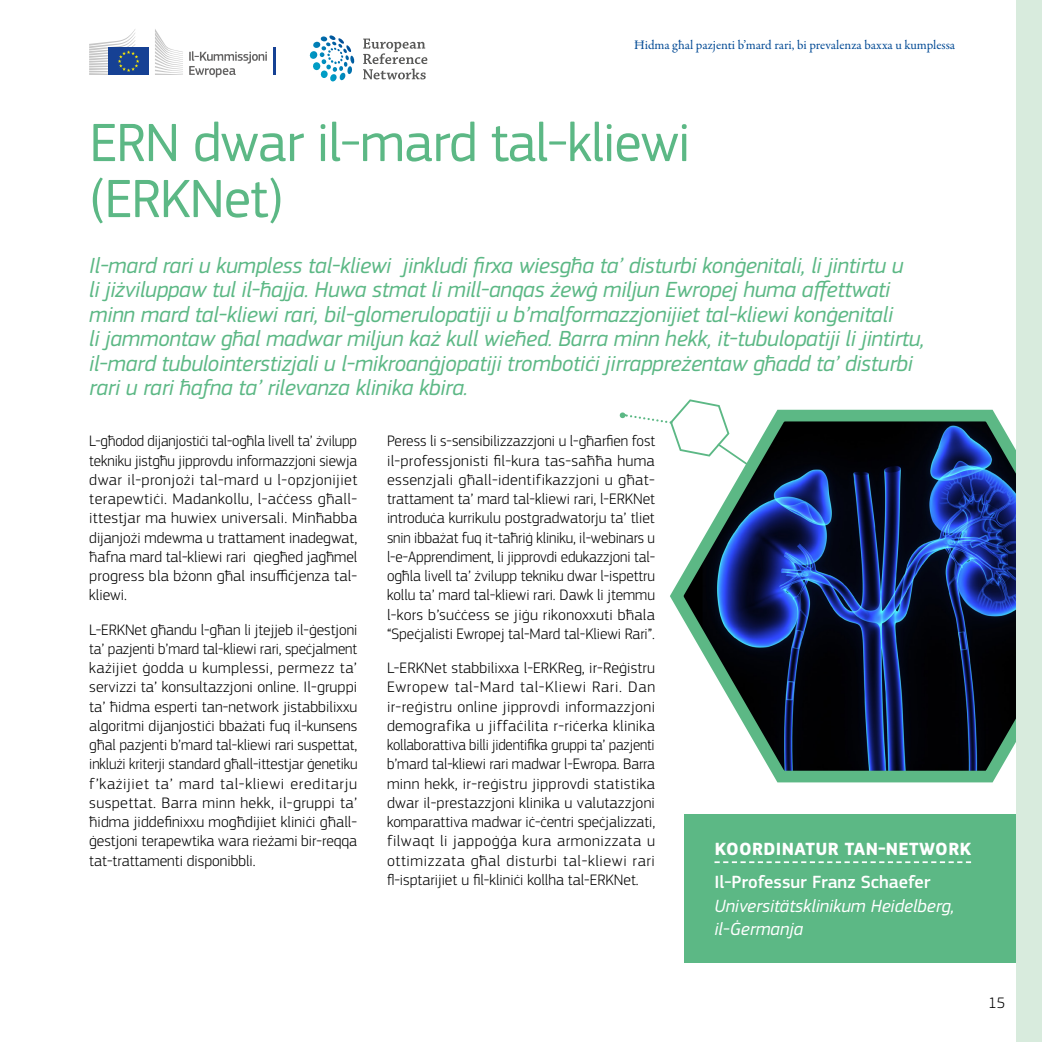
<style>
.page{position:relative;width:1042px;height:1042px;background:#fff}
.page>*{position:absolute;margin:0;border:0;box-sizing:border-box;transform-origin:0 0}
.t1{font:56px/56px "EC Square Sans Pro";letter-spacing:-.02em;color:#5cb885}
.t2{font:italic 22.75px/24.5px "EC Square Sans Pro";letter-spacing:-.01em;color:#5cb885}
.t3{font:italic 18.38px/23.6px "EC Square Sans Pro";color:#fff}
.t4{font:500 18.38px "EC Square Sans Pro";color:#fff}
.t5{font:700 18.38px "EC Square Sans Pro";letter-spacing:.02em;color:#fff}
.t6{font:300 15.75px/19.2px "EC Square Sans Pro";color:#000;text-align:justify}
.t7{font:300 15.75px/19.2px "EC Square Sans Pro";color:#000;text-align:justify;scale:.95 1}
.t8{font:13.12px "Garamond Premr Pro";color:#004994}
</style>
<div class="page">
<svg style="left:670px;top:400px;width:347px;height:388px"></svg>
<div style="left:685px;top:814px;width:357px;height:148px;background:#5cb885"></div>
<svg style="left:714px;top:861px;width:257px;height:2px"></svg>
<div style="left:1017px;top:0;width:25px;height:1042px;background:#d8ebdd"></div>
<svg style="left:619px;top:399px;width:132px;height:69px"></svg>
<svg style="left:155px;top:29px;width:28px;height:46px"></svg>
<div style="left:108px;top:48px;width:41px;height:27px;background:#164194"></div>
<svg style="left:89px;top:29px;width:50px;height:46px"></svg>
<svg style="left:189px;top:51px;width:78px;height:26px"></svg>
<hr style="left:273px;top:48px;width:2px;height:27px;background:#164194">
<svg style="left:363px;top:39px;width:64px;height:40px"></svg>
<svg style="left:309px;top:35px;width:46px;height:47px"></svg>
<p class="t8" style="left:634px;top:37px;width:322px">Ħidma għal pazjenti b’mard rari, bi prevalenza baxxa u kumplessa</p>
<h1 class="t1" style="left:89px;top:115px;width:602px">ERN dwar il-mard tal-kliewi (ERKNet)</h1>
<p class="t2" style="left:89px;top:253px;width:837px">Il-mard rari u kumpless tal-kliewi jinkludi firxa wiesgħa ta’ disturbi konġenitali, li jintirtu u<br>li jiżviluppaw tul il-ħajja. Huwa stmat li mill-anqas żewġ miljun Ewropej huma affettwati minn mard tal-kliewi rari, bil-glomerulopatiji u b’malformazzjonijiet tal-kliewi konġenitali<br>li jammontaw għal madwar miljun każ kull wieħed. Barra minn hekk, it-tubulopatiji li jintirtu, il-mard tubulointerstizjali u l-mikroanġjopatiji trombotiċi jirrappreżentaw għadd ta’ disturbi rari u rari ħafna ta’ rilevanza klinika kbira.</p>
<p class="t7" style="left:89px;top:431px;width:284px">L-għodod dijanjostiċi tal-ogħla livell ta’ żvilupp tekniku jistgħu jipprovdu informazzjoni siewja dwar il-pronjożi tal-mard u l-opzjonijiet terapewtiċi. Madankollu, l-aċċess għall&shy;ittestjar ma huwiex universali. Minħabba dijanjożi mdewma u trattament inadegwat, ħafna mard tal-kliewi rari qiegħed jagħmel progress bla bżonn għal insuffiċjenza tal&shy;kliewi.</p>
<p class="t6" style="left:89px;top:619px;width:270px">L-ERKNet għandu l-għan li jtejjeb il-ġestjoni ta’ pazjenti b’mard tal-kliewi rari, speċjalment każijiet ġodda u kumplessi, permezz ta’ servizzi ta’ konsultazzjoni online. Il-gruppi ta’ ħidma esperti tan-network jistabbilixxu algoritmi dijanjostiċi bbażati fuq il-kunsens għal pazjenti b’mard tal-kliewi rari suspettat, inklużi kriterji standard għall-ittestjar ġenetiku f’każijiet ta’ mard tal-kliewi ereditarju suspettat. Barra minn hekk, il-gruppi ta’ ħidma jiddefinixxu mogħdijiet kliniċi għall&shy;ġestjoni terapewtika wara rieżami bir-reqqa tat-trattamenti disponibbli.</p>
<p class="t6" style="left:387px;top:431px;width:270px">Peress li s-sensibilizzazzjoni u l-għarfien fost il-professjonisti fil-kura tas-saħħa huma essenzjali għall-identifikazzjoni u għat&shy;trattament ta’ mard tal-kliewi rari, l-ERKNet introduċa kurrikulu postgradwatorju ta’ tliet snin ibbażat fuq it-taħriġ kliniku, il-webinars u l-e-Apprendiment, li jipprovdi edukazzjoni tal&shy;ogħla livell ta’ żvilupp tekniku dwar l-ispettru kollu ta’ mard tal-kliewi rari. Dawk li jtemmu l-kors b’suċċess se jiġu rikonoxxuti bħala “Speċjalisti Ewropej tal-Mard tal-Kliewi Rari”.</p>
<p class="t6" style="left:387px;top:658px;width:270px">L-ERKNet stabbilixxa l-ERKReg, ir-Reġistru Ewropew tal-Mard tal-Kliewi Rari. Dan ir-reġistru online jipprovdi informazzjoni demografika u jiffaċilita r-riċerka klinika kollaborattiva billi jidentifika gruppi ta’ pazjenti b’mard tal-kliewi rari madwar l-Ewropa. Barra minn hekk, ir-reġistru jipprovdi statistika dwar il-prestazzjoni klinika u valutazzjoni komparattiva madwar iċ-ċentri speċjalizzati, filwaqt li jappoġġa kura armonizzata u ottimizzata għal disturbi tal-kliewi rari fl-isptarijiet u fil-kliniċi kollha tal-ERKNet.</p>
<p class="t5" style="left:715px;top:837px;width:258px">KOORDINATUR TAN-NETWORK</p>
<p class="t4" style="left:714px;top:871px;width:218px">Il-Professur Franz Schaefer</p>
<p class="t3" style="left:714px;top:894px;width:241px">Universitätsklinikum Heidelberg, il-Ġermanja</p>
<p class="t6" style="left:988px;top:993px;width:19px">15</p>
</div>
